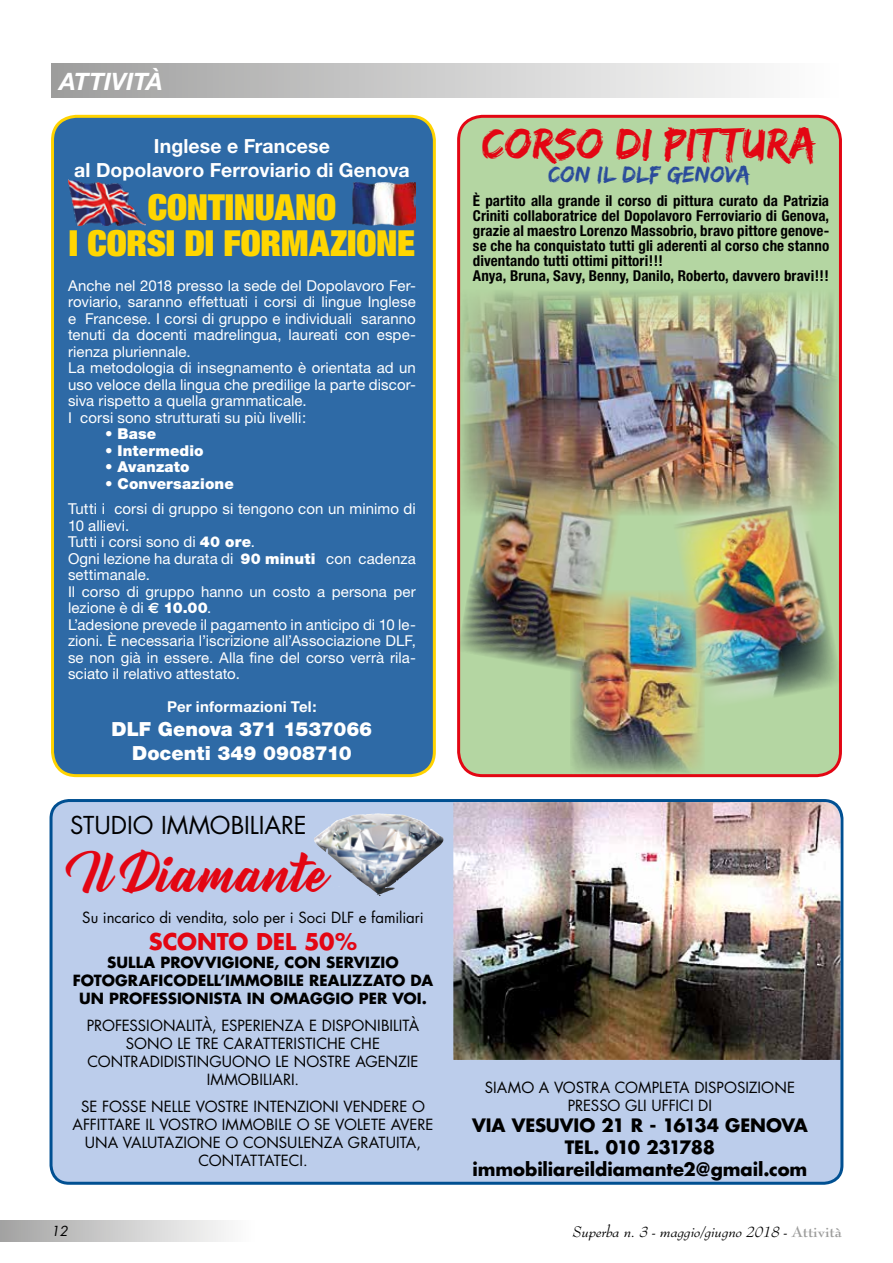
<style>
.page{position:relative;width:893px;height:1263px;background:#fff}
.page>*{position:absolute;margin:0;border:0;box-sizing:border-box;transform-origin:0 0}
.t1{font:48px "Bernadette";letter-spacing:.01em;color:#e30613}
.t2{font:45px "Edo SZ";letter-spacing:.015em;color:#e30613}
.t3{font:900 expanded 36px/36px "Helvetica Neue";letter-spacing:-.005em;color:#ffd600;text-align:center}
.t4{font:24px "Futura";letter-spacing:-.005em;color:#000}
.t5{font:24px "Edo SZ";letter-spacing:.02em;color:#2a4b9b}
.t6{font:italic 700 24px "Helvetica Neue";color:#fff}
.t7{font:700 22.5px "Futura";letter-spacing:-.01em;color:#e30613}
.t8{font:700 19.5px/23.4px "Helvetica Neue";letter-spacing:.005em;color:#fff;text-align:center}
.t9{font:900 19.5px/24px "Helvetica Neue";color:#fff;text-align:center}
.t10{font:700 18px/21.6px "Futura";letter-spacing:-.005em;color:#000;text-align:center}
.t11{font:15px/16.5px "Helvetica Neue";letter-spacing:.005em;color:#fff}
.t12{font:15px/18px "Futura";color:#000;text-align:center}
.t13{font:700 condensed 15px/15px "Helvetica Neue";letter-spacing:.005em;color:#000}
.t14{font:700 15px/18px "Futura";letter-spacing:.005em;color:#000;text-align:center}
.t15{font:900 15px "Helvetica Neue";letter-spacing:.01em;color:#fff}
.t16{font:italic 15px "Bernhard Modern BT";color:#000}
.t17{font:700 15px "Helvetica Neue";letter-spacing:.015em;color:#fff}
.t18{font:italic 13.5px "Futura";color:#000}
.s1{font-weight:900}
.s2{font-family:"Euro Sans";font-weight:700}
.s3{font-weight:700;font-style:normal;color:#9d9d9c}
</style>
<div class="page">
<div style="left:0;top:1220px;width:255px;height:22px;background:linear-gradient(to right,#a3a3a3,#fff)"></div>
<div style="left:51px;top:64px;width:791px;height:34px;background:linear-gradient(to right,#9e9e9e,#fff)"></div>
<div style="left:51px;top:800px;width:791px;height:383px;background:#bccdeb;border-radius:18px"></div>
<div style="left:50px;top:799px;width:793px;height:386px;border:3px solid #005092;border-radius:18px"></div>
<img style="left:453px;top:802px;width:387px;height:258px">
<div style="left:312px;top:808px;width:135px;height:82px;background:#fff;opacity:.75"></div>
<div style="left:312px;top:833px;width:135px;height:62px;background:#000;opacity:.75"></div>
<div style="left:53px;top:116px;width:381px;height:660px;background:#2e6aa6;border-radius:24px"></div>
<div style="left:51px;top:115px;width:385px;height:662px;border:3px solid #ffd300;border-radius:24px"></div>
<img style="left:352px;top:182px;width:64px;height:44px">
<img style="left:68px;top:179px;width:77px;height:47px">
<div style="left:459px;top:116px;width:381px;height:660px;background:#b4d6a2;border-radius:24px"></div>
<div style="left:457px;top:115px;width:385px;height:662px;border:3px solid #e30613;border-radius:24px"></div>
<img style="left:460px;top:290px;width:379px;height:225px">
<img style="left:457px;top:470px;width:168px;height:206px">
<img style="left:671px;top:488px;width:171px;height:223px">
<img style="left:570px;top:590px;width:135px;height:184px">
<h3 class="t6" style="left:60px;top:67px;width:105px">ATTIVITÀ</h3>
<h3 class="t8" style="left:74px;top:134px;width:337px">Inglese e Francese<br>al Dopolavoro Ferroviario di Genova</h3>
<h3 class="t3" style="left:69px;top:188px;width:348px">CONTINUANO<br>I CORSI DI FORMAZIONE</h3>
<p class="t11" style="left:68px;top:277px;width:349px">Anche nel 2018 presso la sede del Dopolavoro Fer&shy;roviario, saranno effettuati i corsi di lingue Inglese e Francese. I corsi di gruppo e individuali saranno tenuti da docenti madrelingua, laureati con espe&shy;rienza pluriennale.<br>La metodologia di insegnamento è orientata ad un uso veloce della lingua che predilige la parte discor&shy;siva rispetto a quella grammaticale.<br>I corsi sono strutturati su più livelli:</p>
<p class="t15" style="left:105px;top:425px;width:53px">• Base</p>
<p class="t15" style="left:105px;top:441px;width:100px">• Intermedio</p>
<p class="t15" style="left:105px;top:458px;width:86px">• Avanzato</p>
<p class="t15" style="left:105px;top:474px;width:130px">• Conversazione</p>
<p class="t11" style="left:68px;top:500px;width:349px">Tutti i corsi di gruppo si tengono con un minimo di 10 allievi.<br>Tutti i corsi sono di <span class="s1">40 ore</span>.<br>Ogni lezione ha durata di <span class="s1">90 minuti</span> con cadenza settimanale.<br>Il corso di gruppo hanno un costo a persona per lezione è di <span class="s2">€</span> <span class="s1">10.00</span>.<br>L’adesione prevede il pagamento in anticipo di 10 le&shy;zioni. È necessaria l’iscrizione all’Associazione DLF, se non già in essere. Alla fine del corso verrà rila&shy;sciato il relativo attestato.</p>
<p class="t17" style="left:167px;top:697px;width:151px">Per informazioni Tel:</p>
<h3 class="t9" style="left:112px;top:717px;width:262px">DLF Genova 371 1537066<br>Docenti 349 0908710</h3>
<h3 class="t4" style="left:70px;top:810px;width:238px">STUDIO IMMOBILIARE</h3>
<h1 class="t1" style="left:70px;top:835px;width:262px">Il Diamante</h1>
<p class="t12" style="left:82px;top:908px;width:343px">Su incarico di vendita, solo per i Soci DLF e familiari</p>
<h3 class="t7" style="left:149px;top:926px;width:210px">SCONTO DEL 50%</h3>
<p class="t14" style="left:73px;top:953px;width:362px">SULLA PROVVIGIONE, CON SERVIZIO<br>FOTOGRAFICODELL’IMMOBILE REALIZZATO DA<br>UN PROFESSIONISTA IN OMAGGIO PER VOI.</p>
<p class="t12" style="left:87px;top:1016px;width:334px">PROFESSIONALITÀ, ESPERIENZA E DISPONIBILITÀ SONO LE TRE CARATTERISTICHE CHE CONTRADIDISTINGUONO LE NOSTRE AGENZIE IMMOBILIARI.</p>
<p class="t12" style="left:72px;top:1097px;width:363px">SE FOSSE NELLE VOSTRE INTENZIONI VENDERE O AFFITTARE IL VOSTRO IMMOBILE O SE VOLETE AVERE UNA VALUTAZIONE O CONSULENZA GRATUITA, CONTATTATECI.</p>
<h2 class="t2" style="left:482px;top:117px;width:336px">CORSO DI PITTURA</h2>
<h3 class="t5" style="left:548px;top:160px;width:204px">CON IL DLF GENOVA</h3>
<p class="t13" style="left:473px;top:193px;width:358px">È partito alla grande il corso di pittura curato da Patrizia Criniti collaboratrice del Dopolavoro Ferroviario di Genova, grazie al maestro Lorenzo Massobrio, bravo pittore genove&shy;se che ha conquistato tutti gli aderenti al corso che stanno diventando tutti ottimi pittori!!!<br>Anya, Bruna, Savy, Benny, Danilo, Roberto, davvero bravi!!!</p>
<p class="t12" style="left:485px;top:1078px;width:312px">SIAMO A VOSTRA COMPLETA DISPOSIZIONE<br>PRESSO GLI UFFICI DI</p>
<p class="t10" style="left:472px;top:1114px;width:337px">VIA VESUVIO 21 R - 16134 GENOVA<br>TEL. 010 231788 immobiliareildiamante2@gmail.com</p>
<p class="t18" style="left:51px;top:1223px;width:18px">12</p>
<p class="t16" style="left:573px;top:1222px;width:271px">Superba n. 3 - maggio/giugno 2018 - <span class="s3">Attività</span></p>
</div>
